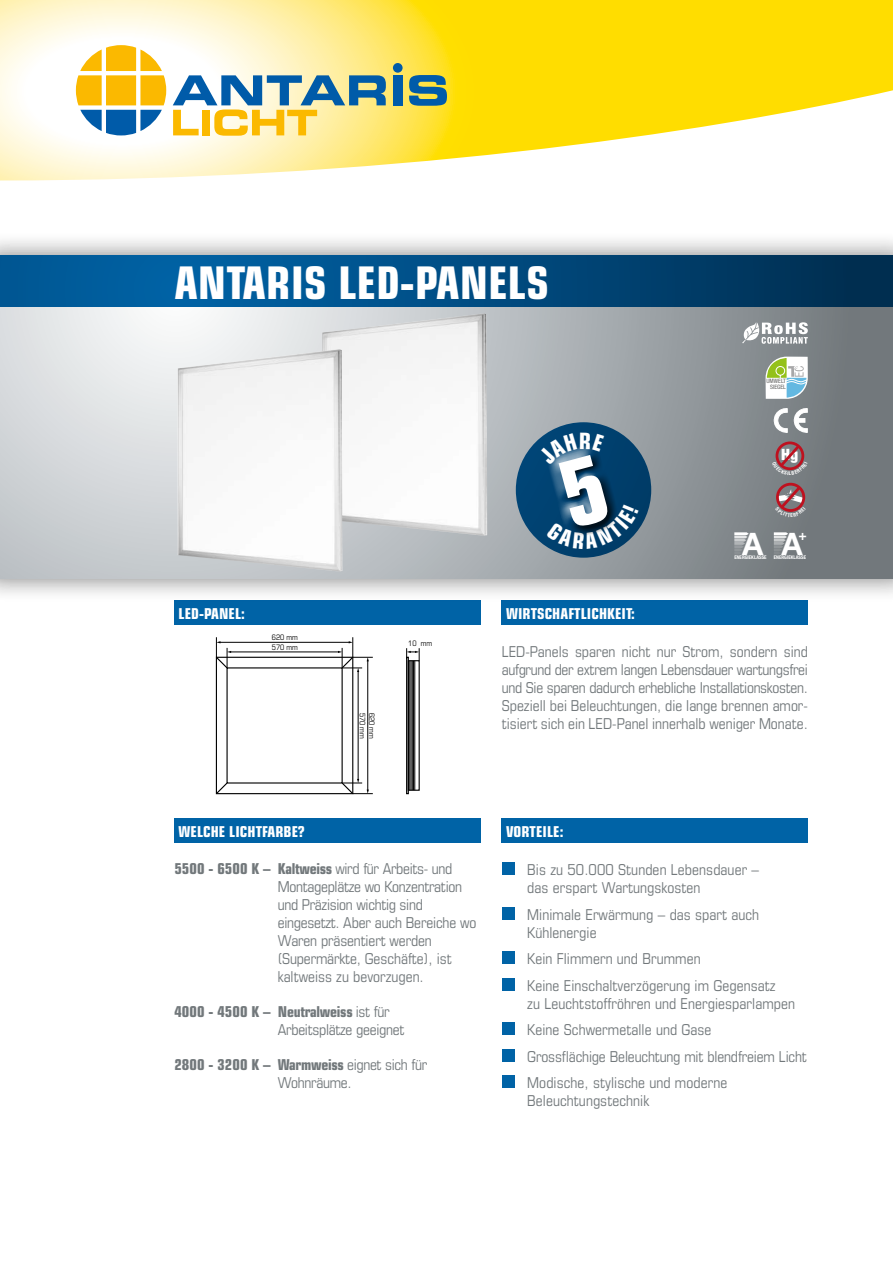
<style>
.page{position:relative;width:893px;height:1263px;background:#fff}
.page>*{position:absolute;margin:0;border:0;box-sizing:border-box;transform-origin:0 0}
.t1{font:700 condensed 45px "Eurostile LTCE";letter-spacing:.005em;color:#fff}
.t2{font:700 31.05px "Helvetica Neue CELT";color:#fff}
.t3{font:900 condensed 15.6px "Helvetica Neue LTCE";color:#fff}
.t4{font:condensed 15px/18px "Eurostile LTCE";color:#72787b}
.t5{font:condensed 15px/18px "Eurostile LTCE";letter-spacing:-.02em;color:#72787b}
.t6{font:700 condensed 15px "Eurostile LTCE";letter-spacing:.005em;color:#fff}
.t7{font:700 13.95px "Helvetica Neue CELT";color:#fff}
.t8{font:condensed 7.5px "Eurostile LTCE";color:#000}
.t9{font:condensed 6px/5.7px "Helvetica Neue";color:#626261;text-align:right}
.t10{font:700 condensed 4.95px "Helvetica Neue LTCE";color:#fff}
.s1{font-weight:700}
</style>
<div class="page">
<svg style="left:0;top:0;width:893px;height:180px"></svg>
<svg style="left:76px;top:45px;width:90px;height:90px"></svg>
<div style="left:393px;top:75px;width:9px;height:30px;background:#005ba9"></div>
<svg style="left:409px;top:75px;width:38px;height:31px"></svg>
<svg style="left:173px;top:75px;width:213px;height:61px;background:#bac29e"></svg>
<div style="left:393px;top:63px;width:10px;height:10px;background:#005ba9;border-radius:50%"></div>
<div style="left:0;top:231px;width:893px;height:372px;background:#000;opacity:.5"></div>
<svg style="left:0;top:306px;width:893px;height:273px;background:#aab0b3"></svg>
<svg style="left:0;top:255px;width:893px;height:51px;background:#004b80"></svg>
<div style="left:174px;top:819px;width:306px;height:24px;background:#0063a6"></div>
<div style="left:502px;top:601px;width:306px;height:24px;background:#0063a6"></div>
<div style="left:174px;top:601px;width:306px;height:24px;background:#0063a6"></div>
<div style="left:502px;top:819px;width:306px;height:24px;background:#0063a6"></div>
<img style="left:322px;top:313px;width:165px;height:223px">
<img style="left:178px;top:349px;width:164px;height:223px">
<div style="left:216px;top:657px;width:137px;height:137px;border:1px solid #000"></div>
<div style="left:406px;top:657px;width:3px;height:137px;border:1px solid #000"></div>
<div style="left:408px;top:660px;width:12px;height:131px;border:1px solid #000"></div>
<svg style="left:215px;top:781px;width:14px;height:14px"></svg>
<hr style="left:409px;top:661px;width:1px;height:129px;background:#000">
<hr style="left:414px;top:661px;width:1px;height:129px;background:#000">
<hr style="left:413px;top:661px;width:1px;height:129px;background:#000">
<hr style="left:412px;top:661px;width:1px;height:129px;background:#000">
<hr style="left:411px;top:661px;width:1px;height:129px;background:#000">
<hr style="left:220px;top:642px;width:129px;height:1px;background:#000">
<svg style="left:406px;top:648px;width:14px;height:13px"></svg>
<hr style="left:230px;top:652px;width:109px;height:1px;background:#000">
<svg style="left:215px;top:637px;width:16px;height:32px"></svg>
<hr style="left:367px;top:661px;width:1px;height:129px;background:#000">
<hr style="left:358px;top:671px;width:1px;height:109px;background:#000">
<svg style="left:338px;top:637px;width:35px;height:35px"></svg>
<svg style="left:341px;top:779px;width:32px;height:16px"></svg>
<svg style="left:516px;top:422px;width:135px;height:136px;background:#034371"></svg>
<svg style="left:774px;top:408px;width:13px;height:24px"></svg>
<svg style="left:794px;top:408px;width:13px;height:24px"></svg>
<svg style="left:766px;top:357px;width:42px;height:42px"></svg>
<div style="left:776px;top:441px;width:28px;height:29px;border:3px solid #be111f;border-radius:50%"></div>
<div style="left:776px;top:483px;width:29px;height:29px;border:3px solid #be111f;border-radius:50%"></div>
<svg style="left:774px;top:532px;width:14px;height:22px"></svg>
<svg style="left:734px;top:532px;width:15px;height:22px"></svg>
<svg style="left:742px;top:322px;width:66px;height:22px"></svg>
<div style="left:502px;top:862px;width:12px;height:13px;background:#0063a6"></div>
<div style="left:502px;top:907px;width:12px;height:13px;background:#0063a6"></div>
<div style="left:502px;top:951px;width:12px;height:13px;background:#0063a6"></div>
<div style="left:502px;top:978px;width:12px;height:13px;background:#0063a6"></div>
<div style="left:502px;top:1022px;width:12px;height:13px;background:#0063a6"></div>
<div style="left:502px;top:1049px;width:12px;height:13px;background:#0063a6"></div>
<div style="left:502px;top:1075px;width:12px;height:13px;background:#0063a6"></div>
<svg style="left:538px;top:432px;width:101px;height:117px;background:#11476e"></svg>
<svg style="left:772px;top:442px;width:36px;height:33px"></svg>
<svg style="left:775px;top:484px;width:31px;height:33px"></svg>
<h1 class="t1" style="left:174px;top:255px;width:376px">ANTARIS LED-PANELS</h1>
<p class="t6" style="left:179px;top:604px;width:68px">LED-PANEL:</p>
<p class="t6" style="left:506px;top:604px;width:130px">WIRTSCHAFTLICHKEIT:</p>
<p class="t9" style="left:766px;top:378px;width:21px">UMWELT<br>SIEGEL</p>
<p class="t3" style="left:781px;top:445px;width:19px">Hg</p>
<h2 class="t2" style="left:742px;top:524px;width:23px">A</h2>
<h2 class="t2" style="left:781px;top:524px;width:23px">A</h2>
<p class="t7" style="left:799px;top:526px;width:10px">+</p>
<p class="t10" style="left:734px;top:555px;width:34px">ENERGIEKLASSE</p>
<p class="t10" style="left:774px;top:555px;width:34px">ENERGIEKLASSE</p>
<p class="t8" style="left:272px;top:633px;width:28px">620 mm</p>
<p class="t8" style="left:272px;top:643px;width:28px">570 mm</p>
<p class="t8" style="left:367px;top:713px;width:28px;rotate:90deg">570 mm</p>
<p class="t8" style="left:376px;top:713px;width:28px;rotate:90deg">620 mm</p>
<p class="t8" style="left:408px;top:639px;width:25px">10 mm</p>
<p class="t4" style="left:502px;top:642px;width:308px;text-align:justify">LED-Panels sparen nicht nur Strom, sondern sind aufgrund der extrem langen Lebensdauer wartungsfrei und Sie sparen dadurch erhebliche Installationskosten.<br>Speziell bei Beleuchtungen, die lange brennen amor&shy;tisiert sich ein LED-Panel innerhalb weniger Monate.</p>
<p class="t6" style="left:179px;top:822px;width:127px">WELCHE LICHTFARBE?</p>
<p class="t4" style="left:278px;top:860px;width:200px;text-indent:-104px"><span class="s1">5500 - 6500 K – Kaltweiss</span> wird für Arbeits- und<br>Montageplätze wo Konzentration und Präzision wichtig sind eingesetzt. Aber auch Bereiche wo<br>Waren präsentiert werden (Supermärkte, Geschäfte), ist kaltweiss zu bevorzugen.</p>
<p class="t5" style="left:278px;top:1003px;width:128px;text-indent:-104px"><span class="s1">4000 - 4500 K – Neutralweiss</span> ist für<br>Arbeitsplätze geeignet</p>
<p class="t5" style="left:278px;top:1056px;width:151px;text-indent:-104px"><span class="s1">2800 - 3200 K – Warmweiss</span> eignet sich für<br>Wohnräume.</p>
<p class="t6" style="left:506px;top:822px;width:59px">VORTEILE:</p>
<p class="t4" style="left:527px;top:860px;width:233px">Bis zu 50.000 Stunden Lebensdauer – das erspart Wartungskosten</p>
<p class="t4" style="left:527px;top:905px;width:233px">Minimale Erwärmung – das spart auch<br>Kühlenergie</p>
<p class="t4" style="left:527px;top:945px;width:250px;line-height:26.5px">Kein Flimmern und Brummen<br>Keine Einschaltverzögerung im Gegensatz</p>
<p class="t4" style="left:527px;top:990px;width:281px;line-height:26.5px">zu Leuchtstoffröhren und Energiesparlampen Keine Schwermetalle und Gase<br>Grossflächige Beleuchtung mit blendfreiem Licht Modische, stylische und moderne</p>
<p class="t4" style="left:527px;top:1091px;width:123px">Beleuchtungstechnik</p>
</div>
